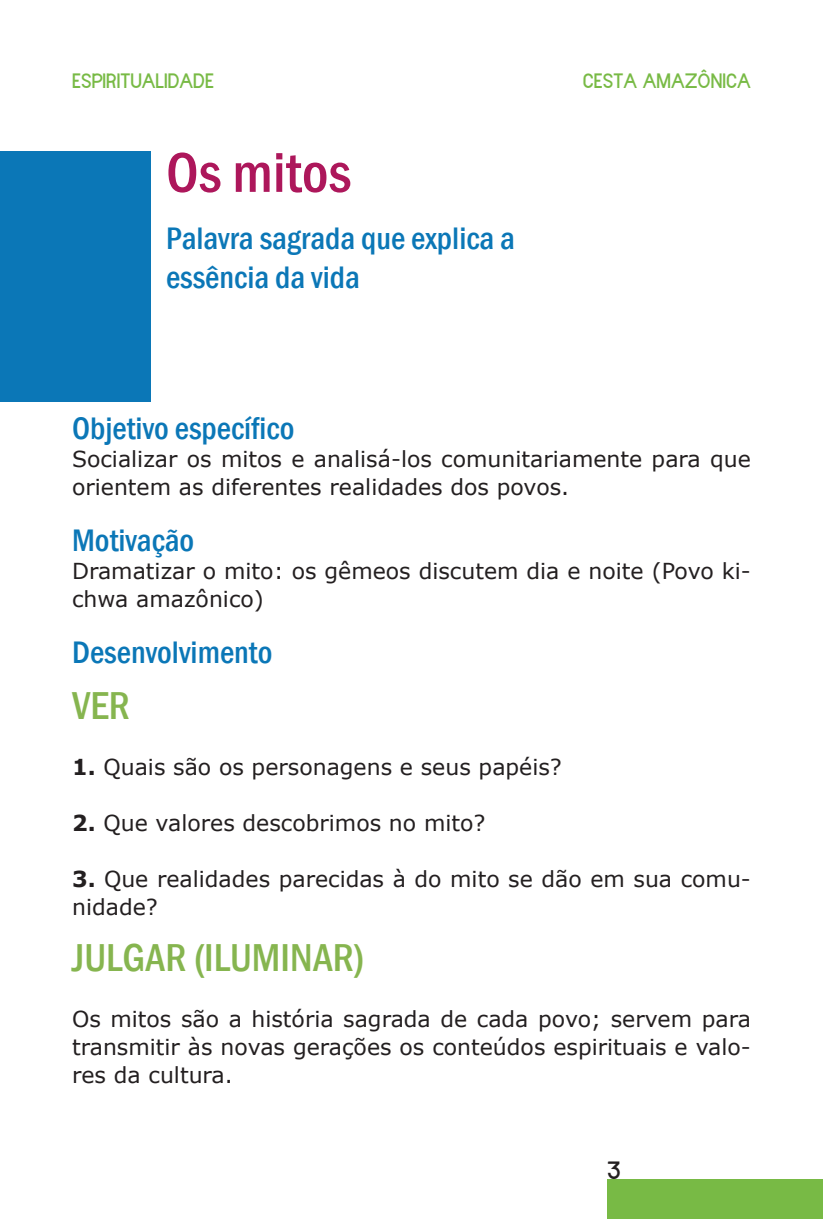
<style>
.page{position:relative;width:823px;height:1219px;background:#fff}
.page>*{position:absolute;margin:0;border:0;box-sizing:border-box;transform-origin:0 0}
.t1{font:500 condensed 58px "Franklin Gothic";color:#ad175b}
.Parrafo_just{font:500 condensed 40px "Franklin Gothic";color:#86b54f}
.Parrafo_just-2{font:500 condensed 32px "Franklin Gothic";color:#0b77b7}
.t2{font:24px "Narrenschiff";color:#231f20}
.Parrafo_just-3{font:22px/28px "Verdana";color:#231f20}
.t3{font:20px "Narrenschiff";color:#78ba45}
.s1{font-weight:700}
</style>
<div class="page">
<div style="left:607px;top:1179px;width:215px;height:40px;background:#78ba45"></div>
<div style="left:0;top:151px;width:150px;height:251px;background:#0b77b7"></div>
<p class="t3" style="left:72px;top:69px;width:143px">ESPIRITUALIDADE</p>
<p class="t3" style="left:582px;top:69px;width:169px">CESTA AMAZÔNICA</p>
<p class="t1" style="left:166px;top:134px;width:187px">Os mitos</p>
<p class="Parrafo_just-2" style="left:166px;top:218px;width:350px">Palavra sagrada que explica a</p>
<p class="Parrafo_just-2" style="left:166px;top:256px;width:195px">essência da vida</p>
<p class="Parrafo_just-2" style="left:72px;top:407px;width:224px">Objetivo específico</p>
<p class="Parrafo_just-3" style="left:72px;top:445px;width:680px">Socializar os mitos e analisá-los comunitariamente para que orientem as diferentes realidades dos povos.</p>
<p class="Parrafo_just-2" style="left:72px;top:519px;width:124px">Motivação</p>
<p class="Parrafo_just-3" style="left:72px;top:557px;width:680px">Dramatizar o mito: os gêmeos discutem dia e noite (Povo ki&shy;chwa amazônico)</p>
<p class="Parrafo_just-2" style="left:72px;top:631px;width:202px">Desenvolvimento</p>
<p class="Parrafo_just" style="left:72px;top:680px;width:59px">VER</p>
<p class="Parrafo_just-3" style="left:72px;top:753px;width:491px"><span class="s1">1.</span> Quais são os personagens e seus papéis?</p>
<p class="Parrafo_just-3" style="left:72px;top:809px;width:414px"><span class="s1">2.</span> Que valores descobrimos no mito?</p>
<p class="Parrafo_just-3" style="left:72px;top:865px;width:680px"><span class="s1">3.</span> Que realidades parecidas à do mito se dão em sua comu&shy;nidade?</p>
<p class="Parrafo_just" style="left:72px;top:932px;width:293px">JULGAR (ILUMINAR)</p>
<p class="Parrafo_just-3" style="left:72px;top:1005px;width:680px;text-align:justify">Os mitos são a história sagrada de cada povo; servem para transmitir às novas gerações os conteúdos espirituais e valo&shy;res da cultura.</p>
<p class="t2" style="left:607px;top:1156px;width:15px">3</p>
</div>
